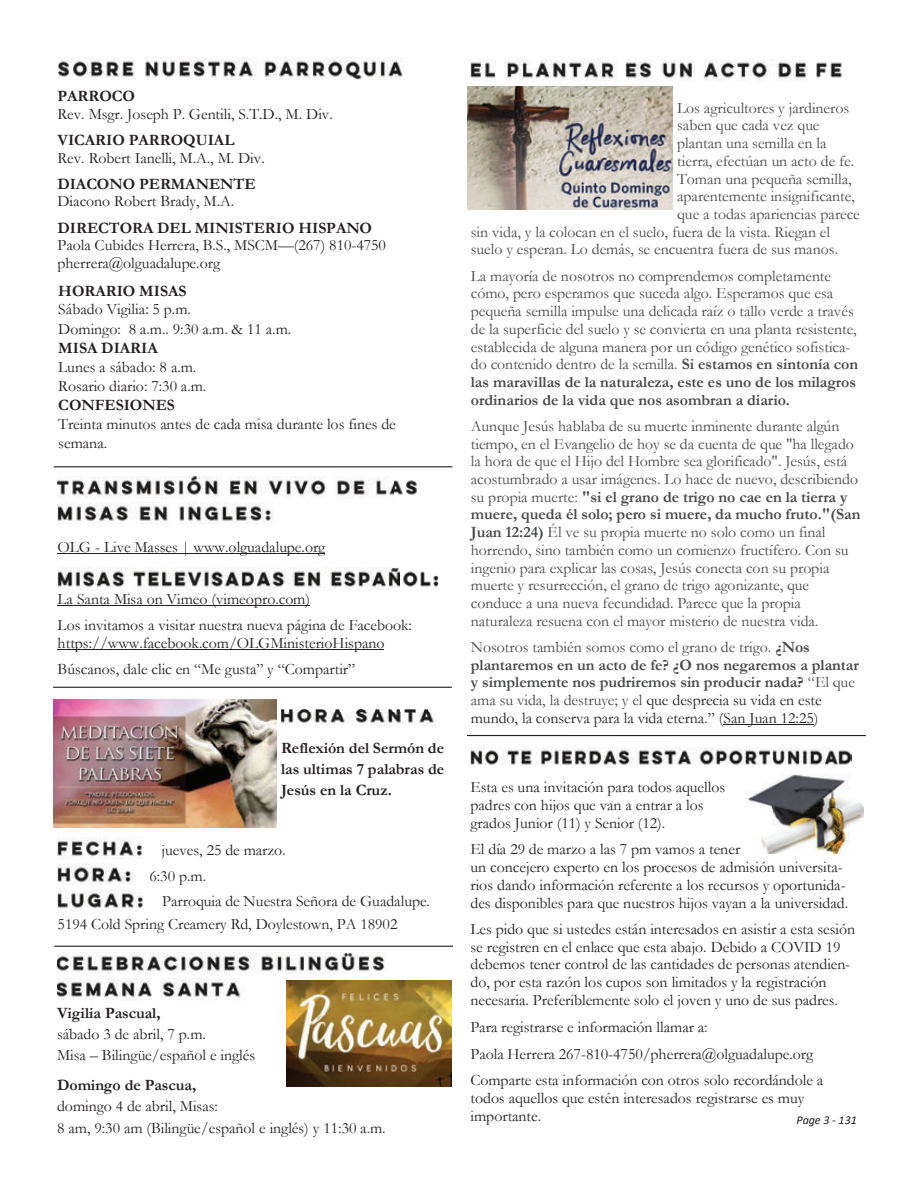
<style>
.page{position:relative;width:918px;height:1188px;background:#fff}
.page>*{position:absolute;margin:0;border:0;box-sizing:border-box;transform-origin:0 0}
.t1{font:15.9px/17.9px "Garamond";color:#231f20}
.t2{font:15.9px/17.7px "Garamond";color:#474849}
.t3{font:700 15.9px/17.7px "Garamond";color:#474849}
.t4{font:700 15.9px/21px "Garamond";color:#231f20;text-align:justify}
.t5{font:italic 12px "Calibri";color:#231f20}
.s1{font-weight:700}
.s2{font-family:"Calibri";font-size:15px}
.s3{font-weight:400}
.s4{font-weight:400;color:#231f20}
</style>
<div class="page">
<img style="left:58px;top:58px;width:346px;height:22px">
<img style="left:58px;top:476px;width:359px;height:22px">
<img style="left:58px;top:502px;width:216px;height:22px">
<hr style="left:58px;top:553px;width:267px;height:1px;background:#231f20">
<img style="left:58px;top:568px;width:381px;height:22px">
<hr style="left:58px;top:605px;width:252px;height:1px;background:#231f20">
<hr style="left:58px;top:649px;width:326px;height:1px;background:#231f20">
<hr style="left:54px;top:466px;width:398px;height:1px;background:#231f20">
<img style="left:281px;top:711px;width:156px;height:15px">
<img style="left:281px;top:709px;width:148px;height:2px">
<img style="left:58px;top:837px;width:86px;height:22px">
<img style="left:58px;top:863px;width:77px;height:22px">
<img style="left:58px;top:889px;width:86px;height:22px">
<img style="left:54px;top:700px;width:223px;height:128px">
<img style="left:471px;top:59px;width:371px;height:22px">
<hr style="left:724px;top:724px;width:90px;height:1px;background:#231f20">
<img style="left:57px;top:953px;width:328px;height:22px">
<img style="left:57px;top:978px;width:186px;height:22px">
<hr style="left:467px;top:735px;width:399px;height:1px;background:#231f20">
<img style="left:287px;top:981px;width:164px;height:105px">
<img style="left:470px;top:747px;width:368px;height:18px">
<img style="left:838px;top:750px;width:13px;height:15px">
<img style="left:748px;top:775px;width:115px;height:78px">
<img style="left:467px;top:86px;width:206px;height:123px">
<hr style="left:54px;top:946px;width:399px;height:1px;background:#231f20">
<hr style="left:53px;top:687px;width:399px;height:1px;background:#231f20">
<p class="t4" style="left:57px;top:86px;width:79px">PARROCO</p>
<p class="t1" style="left:57px;top:105px;width:277px">Rev. Msgr. Joseph P. Gentili, S.T.D., M. Div.</p>
<p class="t4" style="left:57px;top:129px;width:179px">VICARIO PARROQUIAL</p>
<p class="t1" style="left:57px;top:149px;width:209px">Rev. Robert Ianelli, M.A., M. Div.</p>
<p class="t4" style="left:57px;top:173px;width:200px">DIACONO PERMANENTE</p>
<p class="t1" style="left:57px;top:193px;width:178px">Diacono Robert Brady, M.A.</p>
<p class="t4" style="left:57px;top:217px;width:316px">DIRECTORA DEL MINISTERIO HISPANO</p>
<p class="t1" style="left:57px;top:237px;width:330px">Paola Cubides Herrera, B.S., MSCM—(267) 810-4750 pherrera@olguadalupe.org</p>
<p class="t1" style="left:58px;top:282px;width:235px;line-height:18.9px"><span class="s1">HORARIO MISAS<br></span>Sábado Vigilia<span class="s2">:</span> 5 p.m.<br>Domingo: 8 a.m.. 9:30 a.m. &amp; 11 a.m.</p>
<p class="t4" style="left:58px;top:338px;width:101px">MISA DIARIA</p>
<p class="t1" style="left:58px;top:358px;width:150px;line-height:18.9px">Lunes a sábado: 8 a.m.<br>Rosario diario: 7:30 a.m.</p>
<p class="t4" style="left:58px;top:394px;width:118px">CONFESIONES</p>
<p class="t1" style="left:58px;top:414px;width:339px;line-height:18.9px">Treinta minutos antes de cada misa durante los fines de semana.</p>
<p class="t1" style="left:58px;top:538px;width:269px">OLG - Live Masses | www.olguadalupe.org</p>
<p class="t1" style="left:58px;top:586px;width:356px;line-height:26.1px">La Santa Misa on Vimeo (vimeopro.com)<br>Los invitamos a visitar nuestra nueva página de Facebook:</p>
<p class="t1" style="left:58px;top:630px;width:328px;line-height:26.1px">https://www.facebook.com/OLGMinisterioHispano<br>Búscanos, dale clic en “Me gusta” y “Compartir”</p>
<p class="t4" style="left:281px;top:738px;width:165px">Reflexión del Sermón de las ultimas 7 palabras de Jesús en la Cruz.</p>
<p class="t1" style="left:149px;top:837px;width:138px;line-height:26px;text-indent:12px">jueves, 25 de marzo.<br>6:30 p.m.</p>
<p class="t1" style="left:58px;top:890px;width:374px;line-height:22.5px;text-indent:105px">Parroquia de Nuestra Señora de Guadalupe.<br>5194 Cold Spring Creamery Rd, Doylestown, PA 18902</p>
<p class="t4" style="left:57px;top:1003px;width:105px">Vigilia Pascual,</p>
<p class="t1" style="left:57px;top:1024px;width:200px;line-height:21.3px">sábado 3 de abril, 7 p.m.<br>Misa – Bilingüe/español e inglés</p>
<p class="t4" style="left:57px;top:1075px;width:141px">Domingo de Pascua,</p>
<p class="t1" style="left:57px;top:1096px;width:330px;line-height:21.1px">domingo 4 de abril, Misas:<br>8 am, 9:30 am (Bilingüe/español e inglés) y 11:30 a.m.</p>
<p class="t2" style="left:677px;top:99px;width:174px">Los agricultores y jardineros</p>
<p class="t2" style="left:677px;top:117px;width:144px">saben que cada vez que</p>
<p class="t2" style="left:677px;top:135px;width:151px">plantan una semilla en la</p>
<p class="t2" style="left:677px;top:152px;width:179px">tierra, efectúan un acto de fe.</p>
<p class="t2" style="left:677px;top:170px;width:176px">Toman una pequeña semilla,</p>
<p class="t2" style="left:677px;top:188px;width:179px">aparentemente insignificante,</p>
<p class="t2" style="left:677px;top:205px;width:184px">que a todas apariencias parece</p>
<p class="t2" style="left:471px;top:223px;width:361px">sin vida, y la colocan en el suelo, fuera de la vista. Riegan el</p>
<p class="t2" style="left:471px;top:241px;width:369px">suelo y esperan. Lo demás, se encuentra fuera de sus manos.</p>
<p class="t2" style="left:471px;top:267px;width:389px">La mayoría de nosotros no comprendemos completamente cómo, pero esperamos que suceda algo. Esperamos que esa pequeña semilla impulse una delicada raíz o tallo verde a través de la superficie del suelo y se convierta en una planta resistente, establecida de alguna manera por un código genético sofistica&shy;do contenido dentro de la semilla. <span class="s1">Si estamos en sintonía con las maravillas de la naturaleza, este es uno de los milagros ordinarios de la vida que nos asombran a diario.</span></p>
<p class="t2" style="left:471px;top:417px;width:391px">Aunque Jesús hablaba de su muerte inminente durante algún tiempo, en el Evangelio de hoy se da cuenta de que "ha llegado la hora de que el Hijo del Hombre sea glorificado". Jesús, está acostumbrado a usar imágenes. Lo hace de nuevo, describiendo su propia muerte: <span class="s1">"si el grano de trigo no cae en la tierra y muere, queda él solo; pero si muere, da mucho fruto."(San Juan 12:24)</span> Él ve su propia muerte no solo como un final horrendo, sino también como un comienzo fructífero. Con su ingenio para explicar las cosas, Jesús conecta con su propia muerte y resurrección, el grano de trigo agonizante, que conduce a una nueva fecundidad. Parece que la propia naturaleza resuena con el mayor misterio de nuestra vida.</p>
<p class="t3" style="left:471px;top:638px;width:390px"><span class="s3">Nosotros también somos como el grano de trigo.</span> ¿Nos plantaremos en un acto de fe? ¿O nos negaremos a plantar y simplemente nos pudriremos sin producir nada? <span class="s3">“El que ama su vida, la destruye; y el</span> <span class="s4">que desprecia su vida en este mundo, la conserva para la vida eterna.” (San Juan 12:25)</span></p>
<p class="t1" style="left:470px;top:778px;width:256px">Esta es una invitación para todos aquellos padres con hijos que van a entrar a los grados Junior (11) y Senior (12).</p>
<p class="t1" style="left:470px;top:841px;width:379px">El día 29 de marzo a las 7 pm vamos a tener<br>un concejero experto en los procesos de admisión universita&shy;rios dando información referente a los recursos y oportunida&shy;des disponibles para que nuestros hijos vayan a la universidad.</p>
<p class="t1" style="left:470px;top:921px;width:386px">Les pido que si ustedes están interesados en asistir a esta sesión se registren en el enlace que esta abajo. Debido a COVID 19 debemos tener control de las cantidades de personas atendien&shy;do, por esta razón los cupos son limitados y la registración necesaria. Preferiblemente solo el joven y uno de sus padres.</p>
<p class="t1" style="left:470px;top:1014px;width:354px;line-height:26.7px">Para registrarse e información llamar a:<br>Paola Herrera 267-810-4750/pherrera@olguadalupe.org<br>Comparte esta información con otros solo recordándole a</p>
<p class="t1" style="left:470px;top:1089px;width:336px">todos aquellos que estén interesados registrarse es muy importante.</p>
<p class="t5" style="left:796px;top:1115px;width:62px">Page 3 - 131</p>
</div>
